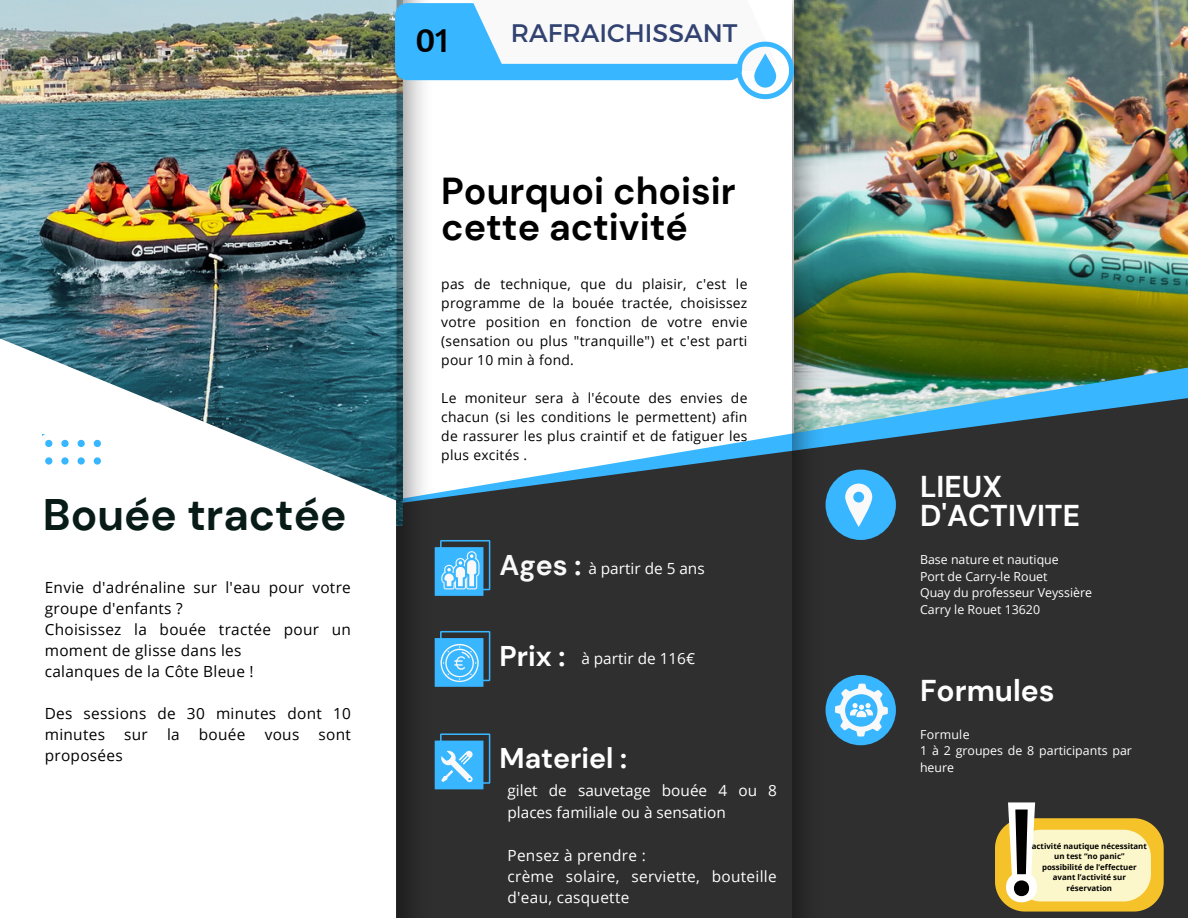
<style>
.page{position:relative;width:1188px;height:918px;background:#fff}
.page>*{position:absolute;margin:0;border:0;box-sizing:border-box;transform-origin:0 0}
.t1{font:700 44.1px "DM Sans";color:#081b17}
.t2{font:700 37.5px/36px "DM Sans";color:#000}
.t3{font:35.55px "Amaranth";color:#000}
.t4{font:700 30px/29.2px "DM Sans";color:#fff}
.t5{font:700 28.5px "DM Sans";color:#fff}
.t6{font:700 28.5px "DM Sans";color:#f9f9f9}
.t7{font:25.35px "Montserrat";color:#324372}
.t8{font:15.3px/21.1px "Open Sans";letter-spacing:.02em;color:#000}
.t9{font:15.3px/21.3px "Open Sans";color:#fff}
.t10{font:15.3px/21.3px "Open Sans";letter-spacing:.02em;color:#fff}
.t11{font:13.8px/19px "Open Sans";letter-spacing:.02em;color:#000;text-align:justify}
.t12{font:12.45px/16.5px "Open Sans";color:#fff}
.t13{font:12.45px "Open Sans";letter-spacing:.02em;color:#fff}
.t14{font:700 7.95px/10.5px "Open Sans";color:#000;text-align:center}
</style>
<div class="page">
<img style="left:827px;top:0;width:361px;height:371px">
<svg style="left:435px;top:371px;width:753px;height:547px;fill:#302f2f"></svg>
<img style="left:0;top:0;width:393px;height:339px">
<svg style="left:1px;top:339px;width:392px;height:160px"></svg>
<img style="left:393px;top:0;width:42px;height:918px">
<img style="left:792px;top:0;width:35px;height:918px">
<div style="left:826px;top:470px;width:70px;height:70px;background:#38b6ff;border-radius:50%"></div>
<div style="left:826px;top:675px;width:70px;height:70px;background:#38b6ff;border-radius:50%"></div>
<svg style="left:43px;top:435px;width:58px;height:30px"></svg>
<div style="left:435px;top:547px;width:48px;height:49px;background:#38b6ff"></div>
<svg style="left:440px;top:540px;width:50px;height:50px"></svg>
<div style="left:435px;top:638px;width:48px;height:49px;background:#38b6ff"></div>
<svg style="left:440px;top:631px;width:50px;height:57px"></svg>
<div style="left:435px;top:741px;width:48px;height:48px;background:#38b6ff"></div>
<svg style="left:845px;top:484px;width:27px;height:43px"></svg>
<svg style="left:440px;top:733px;width:50px;height:51px"></svg>
<svg style="left:835px;top:684px;width:53px;height:53px"></svg>
<svg style="left:395px;top:0;width:399px;height:99px"></svg>
<svg style="left:995px;top:802px;width:169px;height:110px"></svg>
<h2 class="t1" style="left:43px;top:486px;width:305px">Bouée tractée</h2>
<p class="t8" style="left:45px;top:576px;width:308px">Envie d'adrénaline sur l'eau pour votre groupe d'enfants ?<br>Choisissez la bouée tractée pour un moment de glisse dans les<br>calanques de la Côte Bleue !</p>
<p class="t8" style="left:45px;top:703px;width:308px;text-align:justify">Des sessions de 30 minutes dont 10 minutes sur la bouée vous sont proposées</p>
<p class="t3" style="left:416px;top:17px;width:35px">01</p>
<p class="t7" style="left:511px;top:17px;width:228px">RAFR<sub>o</sub> AICHISSANT</p>
<h5 class="t2" style="left:441px;top:174px;width:296px">Pourquoi choisir cette activité</h5>
<p class="t11" style="left:441px;top:274px;width:308px">pas de technique, que du plaisir, c'est le programme de la bouée tractée, choisissez votre position en fonction de votre envie (sensation ou plus "tranquille") et c'est parti pour 10 min à fond.</p>
<p class="t11" style="left:441px;top:388px;width:308px">Le moniteur sera à l'écoute des envies de chacun (si les conditions le permettent) afin de rassurer les plus craintif et de fatiguer les plus excités .</p>
<p class="t6" style="left:500px;top:547px;width:83px">Ages :</p>
<h6 class="t9" style="left:588px;top:557px;width:118px">à partir de 5 ans</h6>
<p class="t5" style="left:500px;top:638px;width:67px">Prix :</p>
<p class="t9" style="left:581px;top:647px;width:115px">à partir de 116€</p>
<h6 class="t5" style="left:500px;top:740px;width:129px">Materiel :</h6>
<p class="t9" style="left:508px;top:780px;width:271px">gilet de sauvetage bouée 4 ou 8 places familiale ou à sensation</p>
<h5 class="t10" style="left:508px;top:844px;width:271px">Pensez à prendre :<br>crème solaire, serviette, bouteille d'eau, casquette</h5>
<h6 class="t4" style="left:920px;top:472px;width:162px">LIEUX<br>D'ACTIVITE</h6>
<p class="t12" style="left:920px;top:551px;width:140px">Base nature et nautique</p>
<h3 class="t12" style="left:920px;top:568px;width:129px">Port de Carry-le Rouet</h3>
<h6 class="t12" style="left:920px;top:584px;width:174px">Quay du professeur Veyssière</h6>
<h6 class="t12" style="left:920px;top:601px;width:122px">Carry le Rouet 13620</h6>
<p class="t4" style="left:920px;top:676px;width:136px">Formules</p>
<p class="t13" style="left:920px;top:726px;width:51px">Formule</p>
<h6 class="t12" style="left:920px;top:742px;width:213px">1 à 2 groupes de 8 participants par heure</h6>
<p class="t14" style="left:1032px;top:840px;width:117px">activité nautique nécessitant un test “no panic”</p>
<h5 class="t14" style="left:1042px;top:861px;width:96px">possibilité de l’effectuer avant l’activité sur réservation</h5>
</div>
